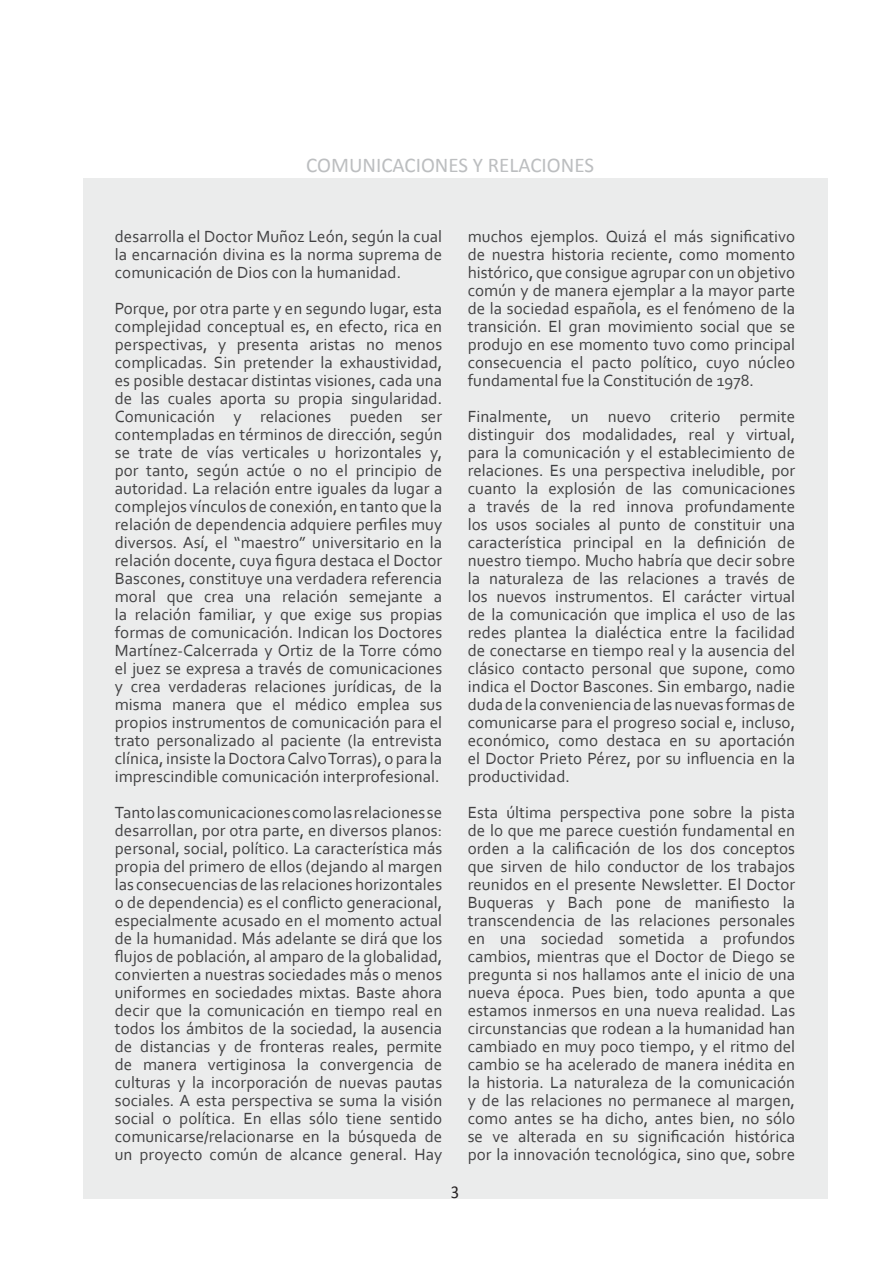
<style>
.page{position:relative;width:893px;height:1263px;background:#fff}
.page>*{position:absolute;margin:0;border:0;box-sizing:border-box;transform-origin:0 0}
.t1{font:21px "Calibri";color:#bcbec0}
.t2{font:18.15px "Calibri";color:#231f20;scale:.91 1}
.t3{font:16.95px/18px "Corbel";letter-spacing:.005em;color:#414142;text-align:justify}
</style>
<div class="page">
<div style="left:83px;top:179px;width:744px;height:1020px;background:#ebecec"></div>
<p class="t1" style="left:306px;top:152px;width:289px">COMUNICACIONES Y RELACIONES</p>
<p class="t3" style="left:115px;top:227px;width:329px">desarrolla el Doctor Muñoz León, según la cual la encarnación divina es la norma suprema de comunicación de Dios con la humanidad.</p>
<p class="t3" style="left:115px;top:299px;width:329px">Porque, por otra parte y en segundo lugar, esta complejidad conceptual es, en efecto, rica en perspectivas, y presenta aristas no menos complicadas. Sin pretender la exhaustividad, es posible destacar distintas visiones, cada una de las cuales aporta su propia singularidad.<br>Comunicación y relaciones pueden ser contempladas en términos de dirección, según se trate de vías verticales u horizontales y, por tanto, según actúe o no el principio de autoridad. La relación entre iguales da lugar a complejos vínculos de conexión, en tanto que la relación de dependencia adquiere perfiles muy diversos. Así, el “maestro” universitario en la relación docente, cuya figura destaca el Doctor Bascones, constituye una verdadera referencia moral que crea una relación semejante a la relación familiar, y que exige sus propias formas de comunicación. Indican los Doctores Martínez-Calcerrada y Ortiz de la Torre cómo el juez se expresa a través de comunicaciones y crea verdaderas relaciones jurídicas, de la misma manera que el médico emplea sus propios instrumentos de comunicación para el trato personalizado al paciente (la entrevista clínica, insiste la Doctora Calvo Torras), o para la imprescindible comunicación interprofesional.</p>
<p class="t3" style="left:115px;top:803px;width:329px">Tanto las comunicaciones como las relaciones se desarrollan, por otra parte, en diversos planos: personal, social, político. La característica más propia del primero de ellos (dejando al margen las consecuencias de las relaciones horizontales o de dependencia) es el conflicto generacional, especialmente acusado en el momento actual de la humanidad. Más adelante se dirá que los flujos de población, al amparo de la globalidad, convierten a nuestras sociedades más o menos uniformes en sociedades mixtas. Baste ahora decir que la comunicación en tiempo real en todos los ámbitos de la sociedad, la ausencia de distancias y de fronteras reales, permite de manera vertiginosa la convergencia de culturas y la incorporación de nuevas pautas sociales. A esta perspectiva se suma la visión social o política. En ellas sólo tiene sentido comunicarse/relacionarse en la búsqueda de un proyecto común de alcance general. Hay</p>
<p class="t2" style="left:451px;top:1180px;width:11px">3</p>
<p class="t3" style="left:468px;top:227px;width:329px">muchos ejemplos. Quizá el más significativo de nuestra historia reciente, como momento histórico, que consigue agrupar con un objetivo común y de manera ejemplar a la mayor parte de la sociedad española, es el fenómeno de la transición. El gran movimiento social que se produjo en ese momento tuvo como principal consecuencia el pacto político, cuyo núcleo fundamental fue la Constitución de 1978.</p>
<p class="t3" style="left:468px;top:407px;width:329px">Finalmente, un nuevo criterio permite distinguir dos modalidades, real y virtual, para la comunicación y el establecimiento de relaciones. Es una perspectiva ineludible, por cuanto la explosión de las comunicaciones a través de la red innova profundamente los usos sociales al punto de constituir una característica principal en la definición de nuestro tiempo. Mucho habría que decir sobre la naturaleza de las relaciones a través de los nuevos instrumentos. El carácter virtual de la comunicación que implica el uso de las redes plantea la dialéctica entre la facilidad de conectarse en tiempo real y la ausencia del clásico contacto personal que supone, como indica el Doctor Bascones. Sin embargo, nadie duda de la conveniencia de las nuevas formas de comunicarse para el progreso social e, incluso, económico, como destaca en su aportación el Doctor Prieto Pérez, por su influencia en la productividad.</p>
<p class="t3" style="left:468px;top:803px;width:329px">Esta última perspectiva pone sobre la pista de lo que me parece cuestión fundamental en orden a la calificación de los dos conceptos que sirven de hilo conductor de los trabajos reunidos en el presente Newsletter. El Doctor Buqueras y Bach pone de manifiesto la transcendencia de las relaciones personales en una sociedad sometida a profundos cambios, mientras que el Doctor de Diego se pregunta si nos hallamos ante el inicio de una nueva época. Pues bien, todo apunta a que estamos inmersos en una nueva realidad. Las circunstancias que rodean a la humanidad han cambiado en muy poco tiempo, y el ritmo del cambio se ha acelerado de manera inédita en la historia. La naturaleza de la comunicación y de las relaciones no permanece al margen, como antes se ha dicho, antes bien, no sólo se ve alterada en su significación histórica por la innovación tecnológica, sino que, sobre</p>
</div>
